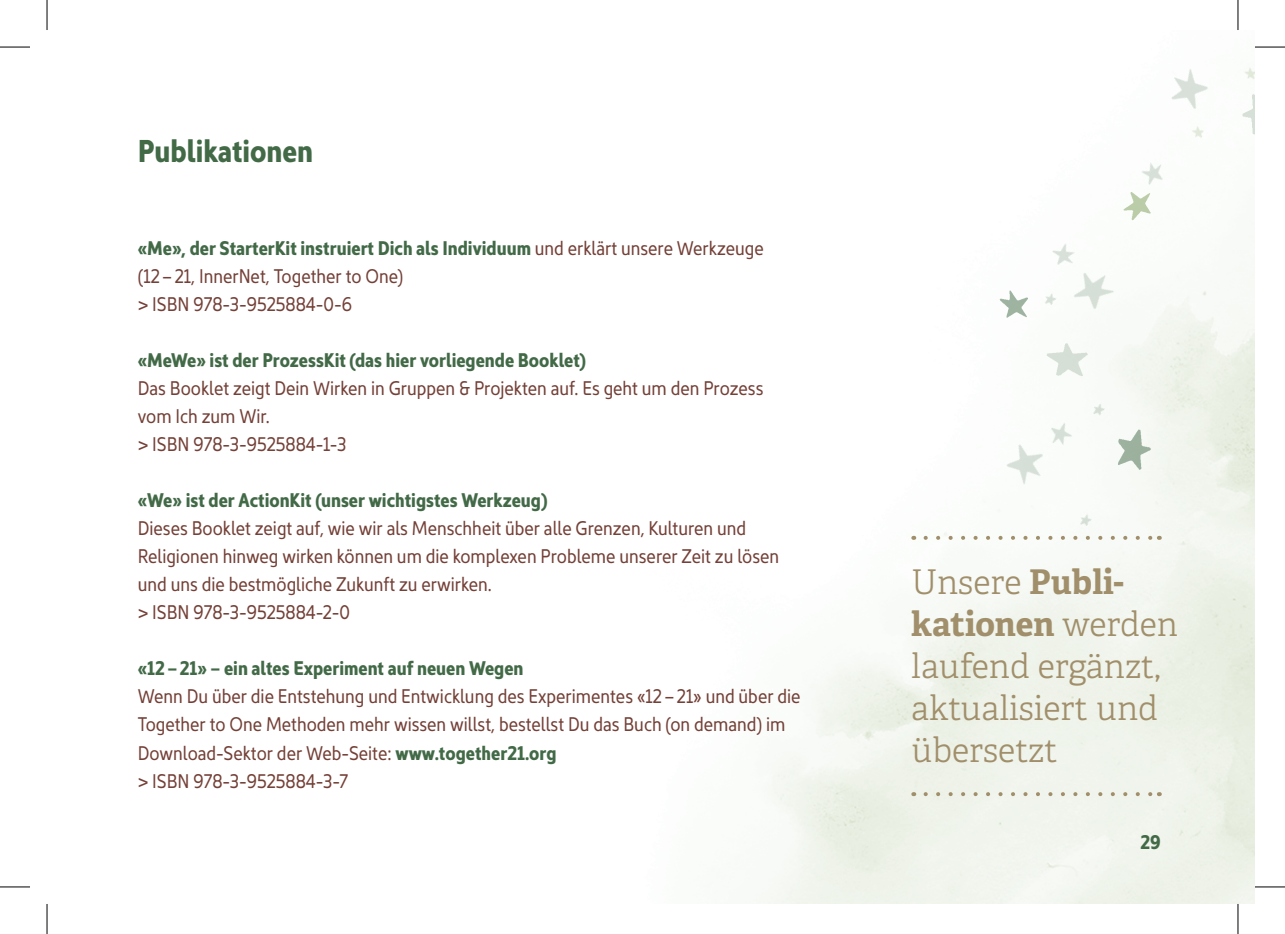
<style>
.page{position:relative;width:1285px;height:934px;background:#fff}
.page>*{position:absolute;margin:0;border:0;box-sizing:border-box;transform-origin:0 0}
.t1{font:34px/42px "Adelle PE Lt";color:#a18f6b;text-align:justify}
.t2{font:700 34px "Adelle PE";letter-spacing:-.005em;color:#a18f6b}
.t3{font:32px "Kyrial Sans Pro Bold Cond";color:#426a47}
.t4{font:20px/28px "Kyrial Sans Pro Regular Cond";color:#744037}
.t5{font:20px "Kyrial Sans Pro Bold Cond";color:#426a47}
.s1{font-family:"Kyrial Sans Pro Regular Cond";color:#744037}
.s2{font-family:"Kyrial Sans Pro Bold Cond";color:#426a47}
.s3{font-family:"Adelle PE";font-weight:700}
.s4{font-family:"Adelle PE Lt";font-weight:400}
</style>
<div class="page">
<img style="left:1171px;top:58px;width:48px;height:61px">
<img style="left:1121px;top:188px;width:33px;height:34px">
<img style="left:1238px;top:93px;width:17px;height:45px">
<img style="left:1239px;top:65px;width:16px;height:18px">
<img style="left:1187px;top:123px;width:19px;height:19px">
<img style="left:1138px;top:157px;width:31px;height:32px">
<svg style="left:925px;top:535px;width:227px;height:4px"></svg>
<svg style="left:925px;top:791px;width:227px;height:4px"></svg>
<img style="left:1063px;top:260px;width:61px;height:60px">
<img style="left:994px;top:433px;width:61px;height:61px">
<img style="left:999px;top:290px;width:33px;height:31px">
<img style="left:1044px;top:339px;width:45px;height:41px">
<img style="left:1113px;top:426px;width:41px;height:45px">
<img style="left:1088px;top:398px;width:19px;height:19px">
<img style="left:1040px;top:288px;width:18px;height:19px">
<img style="left:1075px;top:509px;width:18px;height:19px">
<img style="left:1050px;top:241px;width:28px;height:30px">
<img style="left:1043px;top:417px;width:31px;height:32px">
<hr style="left:0;top:47px;width:30px;height:1px;background:#000">
<hr style="left:1255px;top:47px;width:30px;height:1px;background:#000">
<hr style="left:0;top:886px;width:30px;height:1px;background:#000">
<hr style="left:1255px;top:886px;width:30px;height:1px;background:#000">
<hr style="left:47px;top:0;width:1px;height:30px;background:#000">
<hr style="left:47px;top:903px;width:1px;height:30px;background:#000">
<hr style="left:1237px;top:0;width:1px;height:30px;background:#000">
<hr style="left:1237px;top:903px;width:1px;height:30px;background:#000">
<h2 class="t3" style="left:138px;top:127px;width:177px">Publikationen</h2>
<p class="t5" style="left:138px;top:233px;width:627px">«Me», der StarterKit instruiert Dich als Individuum <span class="s1">und erklärt unsere Werkzeuge</span></p>
<p class="t4" style="left:138px;top:261px;width:267px">(12 – 21, InnerNet, Together to One) &gt; ISBN 978-3-9525884-0-6</p>
<p class="t5" style="left:138px;top:345px;width:450px">«MeWe» ist der ProzessKit (das hier vorliegende Booklet)</p>
<p class="t4" style="left:138px;top:373px;width:627px">Das Booklet zeigt Dein Wirken in Gruppen &amp; Projekten auf. Es geht um den Prozess vom Ich zum Wir.<br>&gt; ISBN 978-3-9525884-1-3</p>
<p class="t5" style="left:138px;top:485px;width:411px">«We» ist der ActionKit (unser wichtigstes Werkzeug)</p>
<p class="t4" style="left:138px;top:513px;width:643px">Dieses Booklet zeigt auf, wie wir als Menschheit über alle Grenzen, Kulturen und Religionen hinweg wirken können um die komplexen Probleme unserer Zeit zu lösen und uns die bestmögliche Zukunft zu erwirken.<br>&gt; ISBN 978-3-9525884-2-0</p>
<p class="t5" style="left:138px;top:653px;width:387px">«12 – 21» – ein altes Experiment auf neuen Wegen</p>
<p class="t4" style="left:138px;top:681px;width:664px">Wenn Du über die Entstehung und Entwicklung des Experimentes «12 – 21» und über die Together to One Methoden mehr wissen willst, bestellst Du das Buch (on demand) im Download-Sektor der Web-Seite: <span class="s2">www.together21.org<br></span>&gt; ISBN 978-3-9525884-3-7</p>
<h1 class="t1" style="left:911px;top:559px;width:213px">Unsere <span class="s3">Publi-</span></h1>
<h1 class="t2" style="left:911px;top:599px;width:268px">kationen <span class="s4">werden</span></h1>
<h1 class="t1" style="left:911px;top:643px;width:250px">laufend ergänzt, aktualisiert und übersetzt</h1>
<p class="t5" style="left:1140px;top:827px;width:22px">29</p>
</div>
